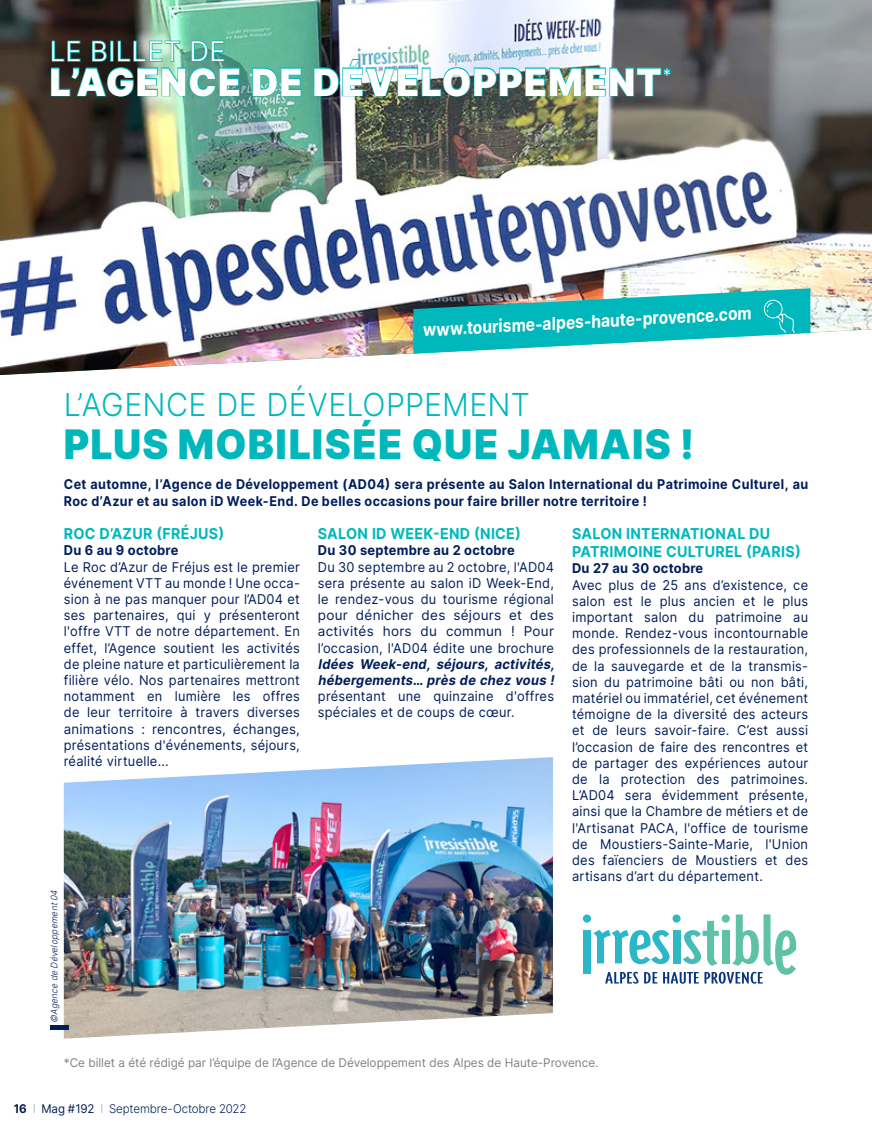
<style>
.page{position:relative;width:872px;height:1127px;background:#fff}
.page>*{position:absolute;margin:0;border:0;box-sizing:border-box;transform-origin:0 0}
.ss_titre_dossier{font:900 40.65px "Inter";letter-spacing:.03em;color:#00b8bc;scale:.96 1}
.t1{font:900 37.5px "Inter";letter-spacing:.04em;color:#fff}
.ss_titre_dossier-2{font:300 31.65px "Inter";letter-spacing:.01em;color:#00b8bc;scale:.96 1}
.t2{font:300 27px "Inter";letter-spacing:.02em;color:#fff}
.Txt_courant{font:700 17.7px "Inter";color:#fff;scale:.88 1}
.t3{font:300 15.75px "Inter";color:#fff}
.Txt_courant-2{font:700 15px/18px "Inter";letter-spacing:.02em;color:#00b8bc;scale:.95 1}
.Txt_courant-3{font:13.5px/16.2px "Inter";letter-spacing:.02em;color:#001e5b;text-align:justify;scale:.95 1}
.Txt_courant-4{font:700 13.5px/16.2px "Inter";letter-spacing:.035em;color:#001e5b;scale:.93 1}
.Txt_courant-5{font:700 13.5px "Inter";letter-spacing:.035em;color:#001e5b;scale:.95 1}
.Txt_courant-6{font:12px "Inter";color:#808285}
.t4{font:300 12px "Inter";letter-spacing:-.01em;color:#001e5b;scale:.96 1}
.t5{font:italic 300 9px "Inter";color:#001e5b;scale:.96 1}
.s1{font-weight:700;font-style:italic}
.s2{font-weight:700}
.s3{font-weight:100}
.s4{font-weight:400}
</style>
<div class="page">
<img style="left:0;top:0;width:872px;height:375px">
<svg style="left:413px;top:288px;width:397px;height:66px"></svg>
<img style="left:64px;top:757px;width:489px;height:281px">
<svg style="left:583px;top:914px;width:213px;height:70px"></svg>
<div style="left:50px;top:1025px;width:18px;height:5px;background:#001e5b"></div>
<p class="t2" style="left:50px;top:32px;width:177px">LE BILLET DE</p>
<p class="t1" style="left:50px;top:55px;width:613px">L’AGENCE DE DÉVELOPPEMENT</p>
<p class="t3" style="left:663px;top:60px;width:9px">*</p>
<p class="Txt_courant" style="left:422px;top:317px;width:375px;rotate:-3deg">www.tourisme-alpes-haute-provence.com</p>
<p class="ss_titre_dossier-2" style="left:64px;top:381px;width:487px">L’AGENCE DE DÉVELOPPEMENT</p>
<p class="ss_titre_dossier" style="left:64px;top:415px;width:658px">PLUS MOBILISÉE QUE JAMAIS !</p>
<p class="Txt_courant-4" style="left:64px;top:476px;width:802px">Cet automne, l’Agence de Développement (AD04) sera présente au Salon International du Patrimoine Culturel, au<br>Roc d’Azur et au salon iD Week-End. De belles occasions pour faire briller notre territoire !</p>
<p class="Txt_courant-2" style="left:64px;top:524px;width:170px">ROC D’AZUR (FRÉJUS)</p>
<p class="Txt_courant-5" style="left:64px;top:541px;width:122px">Du 6 au 9 octobre</p>
<p class="Txt_courant-3" style="left:64px;top:558px;width:250px">Le Roc d’Azur de Fréjus est le premier événement VTT au monde ! Une occa&shy;sion à ne pas manquer pour l’AD04 et ses partenaires, qui y présenteront l'offre VTT de notre département. En effet, l’Agence soutient les activités de pleine nature et particulièrement la filière vélo. Nos partenaires mettront notamment en lumière les offres de leur territoire à travers diverses animations : rencontres, échanges, présentations d'événements, séjours, réalité virtuelle...</p>
<p class="t5" style="left:48px;top:1023px;width:142px;rotate:-90deg">©AgencedeDéveloppement04</p>
<p class="Txt_courant-2" style="left:318px;top:524px;width:215px">SALON ID WEEK-END (NICE)</p>
<p class="Txt_courant-5" style="left:318px;top:541px;width:209px">Du 30 septembre au 2 octobre</p>
<p class="Txt_courant-3" style="left:318px;top:558px;width:254px;text-align:left">Du 30 septembre au 2 octobre, l'AD04 sera présente au salon iD Week-End, le rendez-vous du tourisme régional pour dénicher des séjours et des activités hors du commun ! Pour l’occasion, l'AD04 édite une brochure <span class="s1">Idées Week-end, séjours, activités, hébergements… près de chez vous ! </span>présentant une quinzaine d'offres spéciales et de coups de cœur.</p>
<p class="Txt_courant-2" style="left:572px;top:524px;width:242px">SALON INTERNATIONAL DU<br>PATRIMOINE CULTUREL (PARIS)</p>
<p class="Txt_courant-5" style="left:572px;top:559px;width:140px">Du 27 au 30 octobre</p>
<p class="Txt_courant-3" style="left:572px;top:576px;width:250px">Avec plus de 25 ans d’existence, ce salon est le plus ancien et le plus important salon du patrimoine au monde. Rendez-vous incontournable des professionnels de la restauration, de la sauvegarde et de la transmis&shy;sion du patrimoine bâti ou non bâti, matériel ou immatériel, cet événement témoigne de la diversité des acteurs et de leurs savoir-faire. C’est aussi l’occasion de faire des rencontres et de partager des expériences autour de la protection des patrimoines.<br>L’AD04 sera évidemment présente, ainsi que la Chambre de métiers et de l'Artisanat PACA, l'office de tourisme de Moustiers-Sainte-Marie, l'Union des faïenciers de Moustiers et des artisans d’art du département.</p>
<p class="Txt_courant-6" style="left:64px;top:1054px;width:536px">*Ce billet a été rédigé par l’équipe de l’Agence de Développement des Alpes de Haute-Provence.</p>
<p class="t4" style="left:14px;top:1100px;width:244px"><span class="s2">16</span> <span class="s3">I</span> <span class="s4">Mag #192</span> <span class="s3">I</span> Septembre-Octobre 2022</p>
</div>
